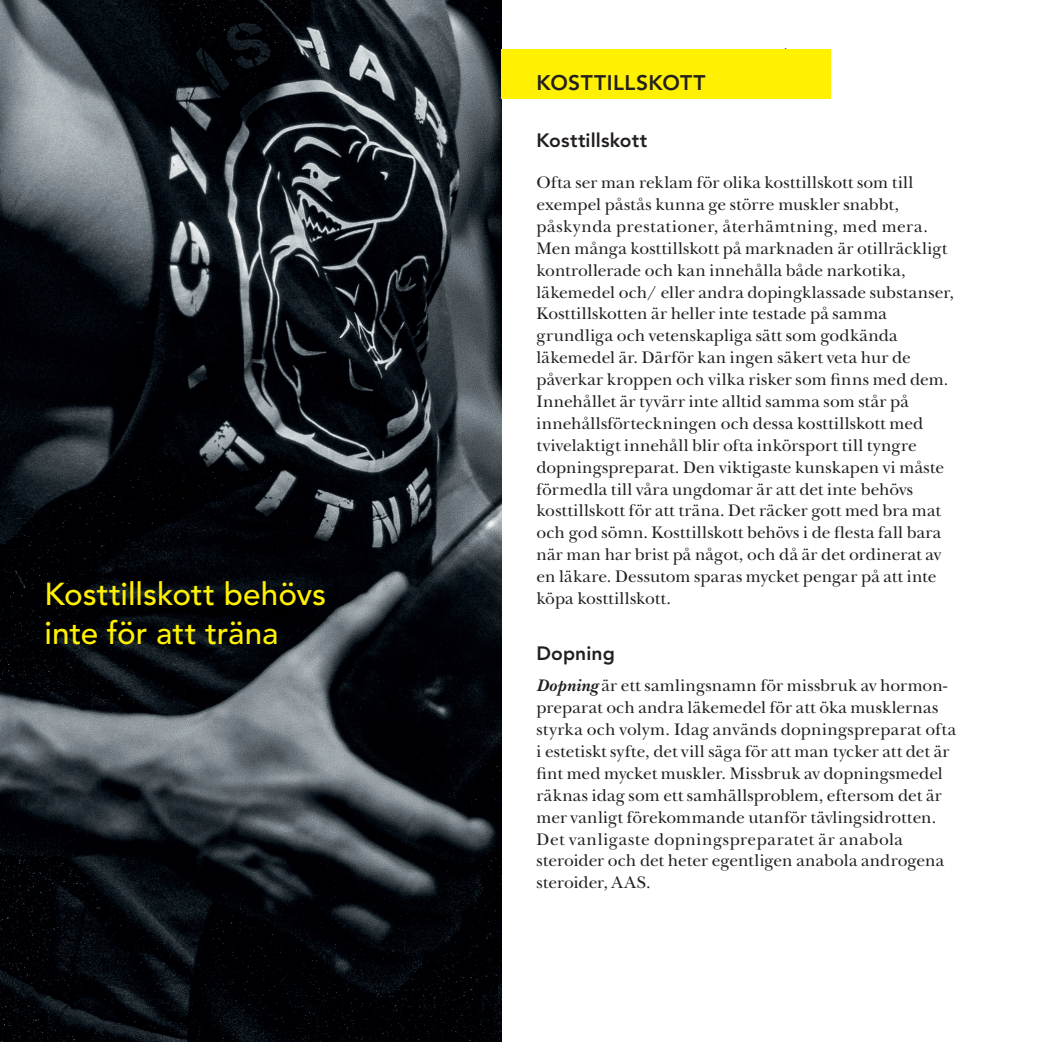
<style>
.page{position:relative;width:1042px;height:1042px;background:#fff}
.page>*{position:absolute;margin:0;border:0;box-sizing:border-box;transform-origin:0 0}
.t1{font:500 31.5px/39px "Avenir LT Std";color:#fff101}
.t2{font:800 21px "Avenir LT Std";letter-spacing:.02em;color:#231f20}
.t3{font:800 19.25px "Avenir LT Std";letter-spacing:.005em;color:#231f20}
.t4{font:17.5px/21.9px "New Baskerville Std";letter-spacing:.01em;color:#231f20}
.s1{font-weight:700;font-style:italic}
</style>
<div class="page">
<img style="left:0;top:0;width:501px;height:1041px">
<div style="left:501px;top:50px;width:330px;height:49px;background:#fff101"></div>
<h1 class="t1" style="left:45px;top:575px;width:283px">Kosttillskott behövs inte för att träna</h1>
<p class="t2" style="left:536px;top:71px;width:170px">KOSTTILLSKOTT</p>
<p class="t3" style="left:536px;top:129px;width:112px">Kosttillskott</p>
<p class="t4" style="left:536px;top:172px;width:419px">Ofta ser man reklam för olika kosttillskott som till exempel påstås kunna ge större muskler snabbt, påskynda prestationer, återhämtning, med mera.<br>Men många kosttillskott på marknaden är otillräckligt kontrollerade och kan innehålla både narkotika, läkemedel och/ eller andra dopingklassade substanser, Kosttillskotten är heller inte testade på samma grundliga och vetenskapliga sätt som godkända läkemedel är. Därför kan ingen säkert veta hur de påverkar kroppen och vilka risker som finns med dem.<br>Innehållet är tyvärr inte alltid samma som står på innehållsförteckningen och dessa kosttillskott med tvivelaktigt innehåll blir ofta inkörsport till tyngre dopningspreparat. Den viktigaste kunskapen vi måste förmedla till våra ungdomar är att det inte behövs kosttillskott för att träna. Det räcker gott med bra mat och god sömn. Kosttillskott behövs i de flesta fall bara när man har brist på något, och då är det ordinerat av en läkare. Dessutom sparas mycket pengar på att inte köpa kosttillskott.</p>
<p class="t3" style="left:536px;top:642px;width:80px">Dopning</p>
<p class="t4" style="left:536px;top:675px;width:421px"><span class="s1">Dopning</span> är ett samlingsnamn för missbruk av hormon&shy;preparat och andra läkemedel för att öka musklernas styrka och volym. Idag används dopningspreparat ofta i estetiskt syfte, det vill säga för att man tycker att det är fint med mycket muskler. Missbruk av dopningsmedel räknas idag som ett samhällsproblem, eftersom det är mer vanligt förekommande utanför tävlingsidrotten.<br>Det vanligaste dopningspreparatet är anabola steroider och det heter egentligen anabola androgena steroider, AAS.</p>
</div>
